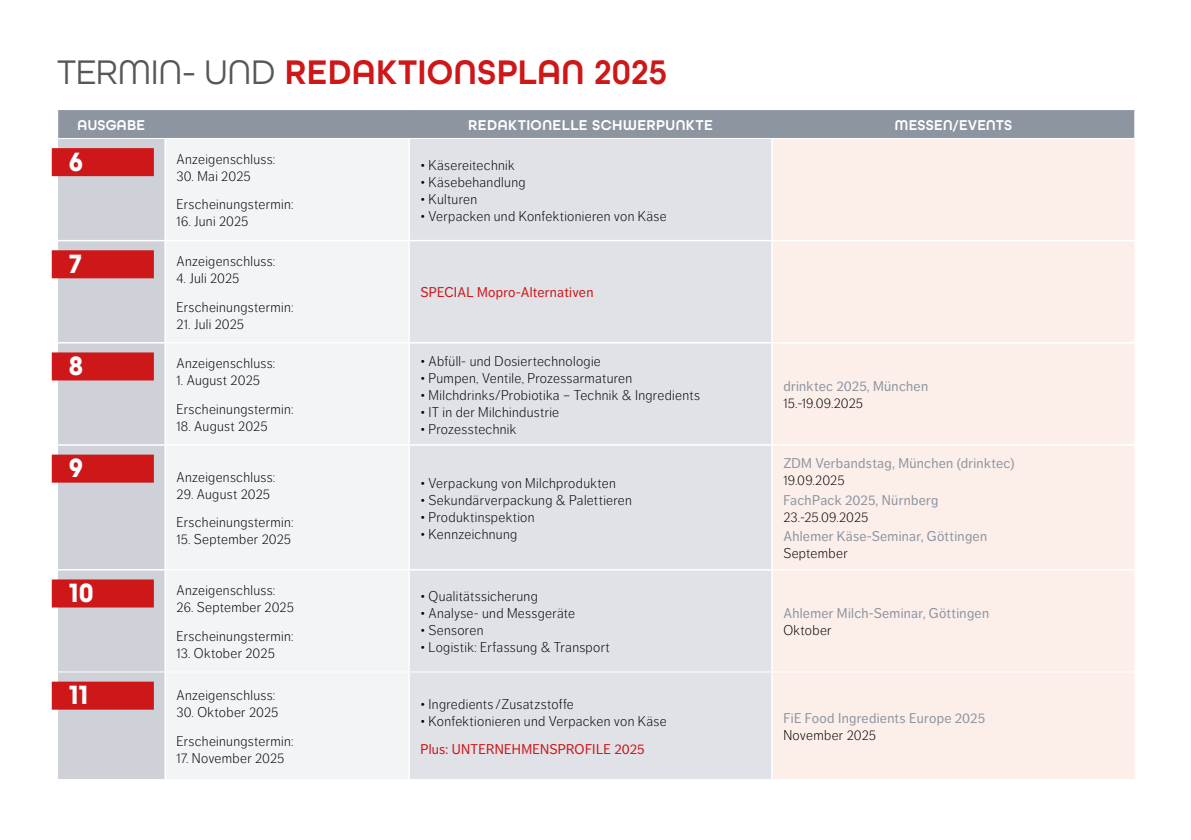
<style>
.page{position:relative;width:1191px;height:840px;background:#fff}
.page>*{position:absolute;margin:0;border:0;box-sizing:border-box;transform-origin:0 0}
.t1{font:600 36px "All Round Gothic";letter-spacing:.015em;color:#cd1719;scale:.96 1}
.t2{font:700 28px "All Round Gothic";color:#fff;scale:.96 1}
.t3{font:600 15px "All Round Gothic";letter-spacing:.03em;color:#fff}
.t4{font:600 15px "All Round Gothic";letter-spacing:.03em;color:#fff;scale:.96 1}
.t5{font:300 14px/28.4px "Dagny Pro";letter-spacing:.025em;color:#000}
.t6{font:14px "Dagny Pro";letter-spacing:.02em;color:#8d95a1}
.t7{font:14px "Dagny Pro";letter-spacing:.015em;color:#cd1719}
.t8{font:300 14px "Dagny Pro";letter-spacing:.005em;color:#000}
.s1{font-weight:400;color:#575756}
</style>
<div class="page">
<div style="left:58px;top:139px;width:106px;height:639px;background:#ced1d8"></div>
<div style="left:166px;top:139px;width:242px;height:639px;background:#f3f4f5"></div>
<div style="left:410px;top:139px;width:361px;height:639px;background:#e0e2e7"></div>
<div style="left:773px;top:139px;width:361px;height:639px;background:#fcefea"></div>
<div style="left:58px;top:110px;width:1077px;height:28px;background:#8d95a1"></div>
<hr style="left:58px;top:240px;width:107px;height:1px;background:#fff">
<hr style="left:165px;top:240px;width:244px;height:1px;background:#fff">
<hr style="left:409px;top:240px;width:363px;height:1px;background:#fff">
<hr style="left:772px;top:240px;width:362px;height:1px;background:#fff">
<hr style="left:58px;top:342px;width:107px;height:1px;background:#fff">
<hr style="left:165px;top:342px;width:244px;height:1px;background:#fff">
<hr style="left:409px;top:342px;width:363px;height:1px;background:#fff">
<hr style="left:772px;top:342px;width:362px;height:1px;background:#fff">
<hr style="left:58px;top:444px;width:107px;height:1px;background:#fff">
<hr style="left:165px;top:444px;width:244px;height:1px;background:#fff">
<hr style="left:409px;top:444px;width:363px;height:1px;background:#fff">
<hr style="left:772px;top:444px;width:362px;height:1px;background:#fff">
<hr style="left:58px;top:568px;width:107px;height:2px;background:#fff">
<hr style="left:165px;top:568px;width:244px;height:2px;background:#fff">
<hr style="left:409px;top:568px;width:363px;height:2px;background:#fff">
<hr style="left:772px;top:568px;width:362px;height:2px;background:#fff">
<hr style="left:57px;top:671px;width:108px;height:1px;background:#fff">
<hr style="left:165px;top:671px;width:244px;height:1px;background:#fff">
<hr style="left:409px;top:671px;width:363px;height:1px;background:#fff">
<hr style="left:772px;top:671px;width:363px;height:1px;background:#fff">
<div style="left:52px;top:148px;width:102px;height:28px;background:#cd1719"></div>
<div style="left:52px;top:250px;width:102px;height:28px;background:#cd1719"></div>
<div style="left:52px;top:352px;width:102px;height:28px;background:#cd1719"></div>
<div style="left:52px;top:454px;width:102px;height:28px;background:#cd1719"></div>
<div style="left:52px;top:579px;width:102px;height:28px;background:#cd1719"></div>
<div style="left:52px;top:681px;width:102px;height:28px;background:#cd1719"></div>
<h1 class="t1" style="left:57px;top:50px;width:637px"><span class="s1">TERMIN- UND</span> REDAKTIONSPLAN 2025</h1>
<p class="t4" style="left:78px;top:116px;width:72px">AUSGABE</p>
<p class="t3" style="left:468px;top:116px;width:246px">REDAKTIONELLE SCHWERPUNKTE</p>
<p class="t4" style="left:895px;top:116px;width:124px">MESSEN/EVENTS</p>
<h2 class="t2" style="left:69px;top:145px;width:16px">6</h2>
<p class="t5" style="left:176px;top:145px;width:100px">Anzeigenschluss:</p>
<p class="t5" style="left:176px;top:162px;width:118px">30. Mai 2025<br>Erscheinungstermin:</p>
<p class="t5" style="left:176px;top:207px;width:73px">16. Juni 2025</p>
<p class="t5" style="left:420px;top:151px;width:96px">• Käsereitechnik</p>
<p class="t5" style="left:420px;top:168px;width:107px">• Käsebehandlung</p>
<p class="t5" style="left:420px;top:185px;width:58px">• Kulturen</p>
<p class="t5" style="left:420px;top:202px;width:248px">• Verpacken und Konfektionieren von Käse</p>
<h2 class="t2" style="left:69px;top:247px;width:15px">7</h2>
<p class="t5" style="left:176px;top:247px;width:100px">Anzeigenschluss:</p>
<p class="t5" style="left:176px;top:264px;width:118px">4. Juli 2025<br>Erscheinungstermin:</p>
<p class="t5" style="left:176px;top:309px;width:69px">21. Juli 2025</p>
<h2 class="t2" style="left:69px;top:349px;width:16px">8</h2>
<p class="t5" style="left:176px;top:349px;width:100px">Anzeigenschluss:</p>
<p class="t5" style="left:176px;top:366px;width:118px">1. August 2025<br>Erscheinungstermin:</p>
<p class="t5" style="left:176px;top:411px;width:93px">18. August 2025</p>
<h2 class="t2" style="left:69px;top:451px;width:16px">9</h2>
<p class="t5" style="left:176px;top:462px;width:100px">Anzeigenschluss:</p>
<p class="t5" style="left:176px;top:479px;width:118px">29. August 2025<br>Erscheinungstermin:</p>
<p class="t5" style="left:176px;top:525px;width:116px">15. September 2025</p>
<h2 class="t2" style="left:69px;top:576px;width:28px">10</h2>
<p class="t5" style="left:176px;top:576px;width:100px">Anzeigenschluss:</p>
<p class="t5" style="left:176px;top:593px;width:119px">26. September 2025<br>Erscheinungstermin:</p>
<p class="t5" style="left:176px;top:638px;width:100px">13. Oktober 2025</p>
<h2 class="t2" style="left:69px;top:678px;width:21px">11</h2>
<p class="t5" style="left:176px;top:681px;width:100px">Anzeigenschluss:</p>
<p class="t5" style="left:176px;top:698px;width:118px">30. Oktober 2025<br>Erscheinungstermin:</p>
<p class="t5" style="left:176px;top:743px;width:109px">17. November 2025</p>
<p class="t7" style="left:420px;top:284px;width:175px">SPECIAL Mopro-Alternativen</p>
<p class="t5" style="left:420px;top:346px;width:182px">• Abfüll- und Dosiertechnologie</p>
<p class="t5" style="left:420px;top:363px;width:213px">• Pumpen, Ventile, Prozessarmaturen</p>
<p class="t5" style="left:420px;top:380px;width:281px">• Milchdrinks/Probiotika – Technik &amp; Ingredients</p>
<p class="t5" style="left:420px;top:397px;width:140px">• IT in der Milchindustrie</p>
<p class="t5" style="left:420px;top:414px;width:98px">• Prozesstechnik</p>
<p class="t5" style="left:420px;top:468px;width:197px">• Verpackung von Milchprodukten</p>
<p class="t5" style="left:420px;top:485px;width:213px">• Sekundärverpackung &amp; Palettieren</p>
<p class="t5" style="left:420px;top:502px;width:116px">• Produktinspektion</p>
<p class="t5" style="left:420px;top:519px;width:98px">• Kennzeichnung</p>
<p class="t5" style="left:420px;top:581px;width:119px">• Qualitätssicherung</p>
<p class="t5" style="left:420px;top:598px;width:156px">• Analyse- und Messgeräte</p>
<p class="t5" style="left:420px;top:615px;width:65px">• Sensoren</p>
<p class="t5" style="left:420px;top:632px;width:191px">• Logistik: Erfassung &amp; Transport</p>
<p class="t5" style="left:420px;top:689px;width:155px">• Ingredients/Zusatzstoffe</p>
<p class="t5" style="left:420px;top:706px;width:248px">• Konfektionieren und Verpacken von Käse</p>
<p class="t7" style="left:420px;top:741px;width:226px">Plus: UNTERNEHMENSPROFILE 2025</p>
<p class="t6" style="left:783px;top:378px;width:146px">drinktec 2025, München</p>
<p class="t8" style="left:783px;top:395px;width:81px">15.-19.09.2025</p>
<p class="t6" style="left:783px;top:454px;width:233px">ZDM Verbandstag, München (drinktec)</p>
<p class="t5" style="left:783px;top:465px;width:63px">19.09.2025</p>
<p class="t6" style="left:783px;top:491px;width:156px">FachPack 2025, Nürnberg</p>
<p class="t5" style="left:783px;top:502px;width:86px">23.-25.09.2025</p>
<p class="t6" style="left:783px;top:528px;width:205px">Ahlemer Käse-Seminar, Göttingen</p>
<p class="t5" style="left:783px;top:539px;width:66px">September</p>
<p class="t6" style="left:783px;top:605px;width:207px">Ahlemer Milch-Seminar, Göttingen</p>
<p class="t5" style="left:783px;top:615px;width:50px">Oktober</p>
<p class="t6" style="left:783px;top:709px;width:203px">FiE Food Ingredients Europe 2025</p>
<p class="t5" style="left:783px;top:720px;width:94px">November 2025</p>
</div>
